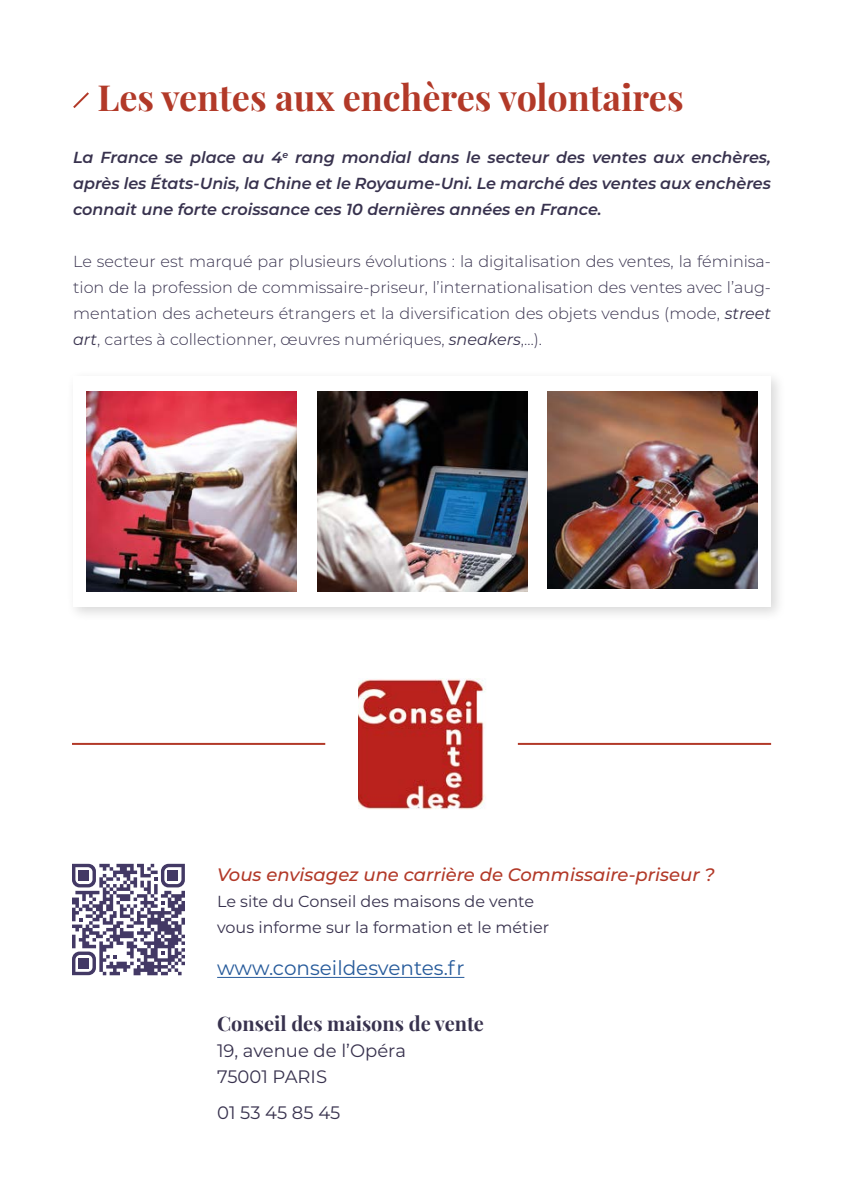
<style>
.page{position:relative;width:841px;height:1191px;background:#fff}
.page>*{position:absolute;margin:0;border:0;box-sizing:border-box;transform-origin:0 0}
.t1{font:700 36px "Playfair Display";color:#b23928}
.t2{font:700 20px "Playfair Display";color:#38324e}
.t3{font:20px "Montserrat";color:#275b9b}
.t4{font:italic 500 18px "Montserrat";color:#b23928}
.t5{font:18px/26px "Montserrat";color:#38324e}
.t6{font:300 16px/26px "Montserrat";color:#38324e;text-align:justify}
.t7{font:italic 600 16px/26px "Montserrat";color:#38324e;text-align:justify}
.t8{font:16px/26px "Montserrat";color:#38324e}
.s1{font-weight:400;font-style:italic}
</style>
<div class="page">
<div style="left:66px;top:369px;width:720px;height:253px;background:#000;opacity:.15"></div>
<div style="left:73px;top:376px;width:698px;height:231px;background:#fff"></div>
<svg style="left:73px;top:92px;width:16px;height:16px"></svg>
<hr style="left:217px;top:977px;width:247px;height:1px;background:#275b9b">
<img style="left:358px;top:678px;width:128px;height:131px">
<img style="left:86px;top:392px;width:211px;height:199px">
<img style="left:317px;top:392px;width:210px;height:199px">
<img style="left:548px;top:392px;width:210px;height:196px">
<svg style="left:72px;top:864px;width:113px;height:111px"></svg>
<div style="left:79px;top:870px;width:10px;height:10px;background:#433965"></div>
<div style="left:168px;top:870px;width:10px;height:10px;background:#433965"></div>
<div style="left:79px;top:958px;width:10px;height:10px;background:#433965"></div>
<hr style="left:72px;top:743px;width:253px;height:2px;background:#b23928">
<hr style="left:518px;top:743px;width:253px;height:2px;background:#b23928">
<h1 class="t1" style="left:97px;top:69px;width:588px">Les ventes aux enchères volontaires</h1>
<p class="t7" style="left:73px;top:144px;width:699px">La France se place au 4<sup>e</sup> rang mondial dans le secteur des ventes aux enchères, après les États-Unis, la Chine et le Royaume-Uni. Le marché des ventes aux enchères connait une forte croissance ces 10 dernières années en France.</p>
<p class="t6" style="left:73px;top:248px;width:699px">Le secteur est marqué par plusieurs évolutions : la digitalisation des ventes, la féminisa&shy;tion de la profession de commissaire-priseur, l’internationalisation des ventes avec l’aug&shy;mentation des acheteurs étrangers et la diversification des objets vendus (mode, <span class="s1">street art</span>, cartes à collectionner, œuvres numériques, <span class="s1">sneakers</span>,…).</p>
<p class="t4" style="left:217px;top:862px;width:499px">Vous envisagez une carrière de Commissaire-priseur ?</p>
<p class="t8" style="left:217px;top:888px;width:333px">Le site du Conseil des maisons de vente vous informe sur la formation et le métier</p>
<p class="t3" style="left:217px;top:954px;width:249px">www.conseildesventes.fr</p>
<p class="t2" style="left:217px;top:1007px;width:268px">Conseil des maisons de vente</p>
<p class="t5" style="left:217px;top:1037px;width:190px">19, avenue de l’Opéra<br>75001 PARIS</p>
<p class="t5" style="left:217px;top:1099px;width:125px">01 53 45 85 45</p>
</div>
